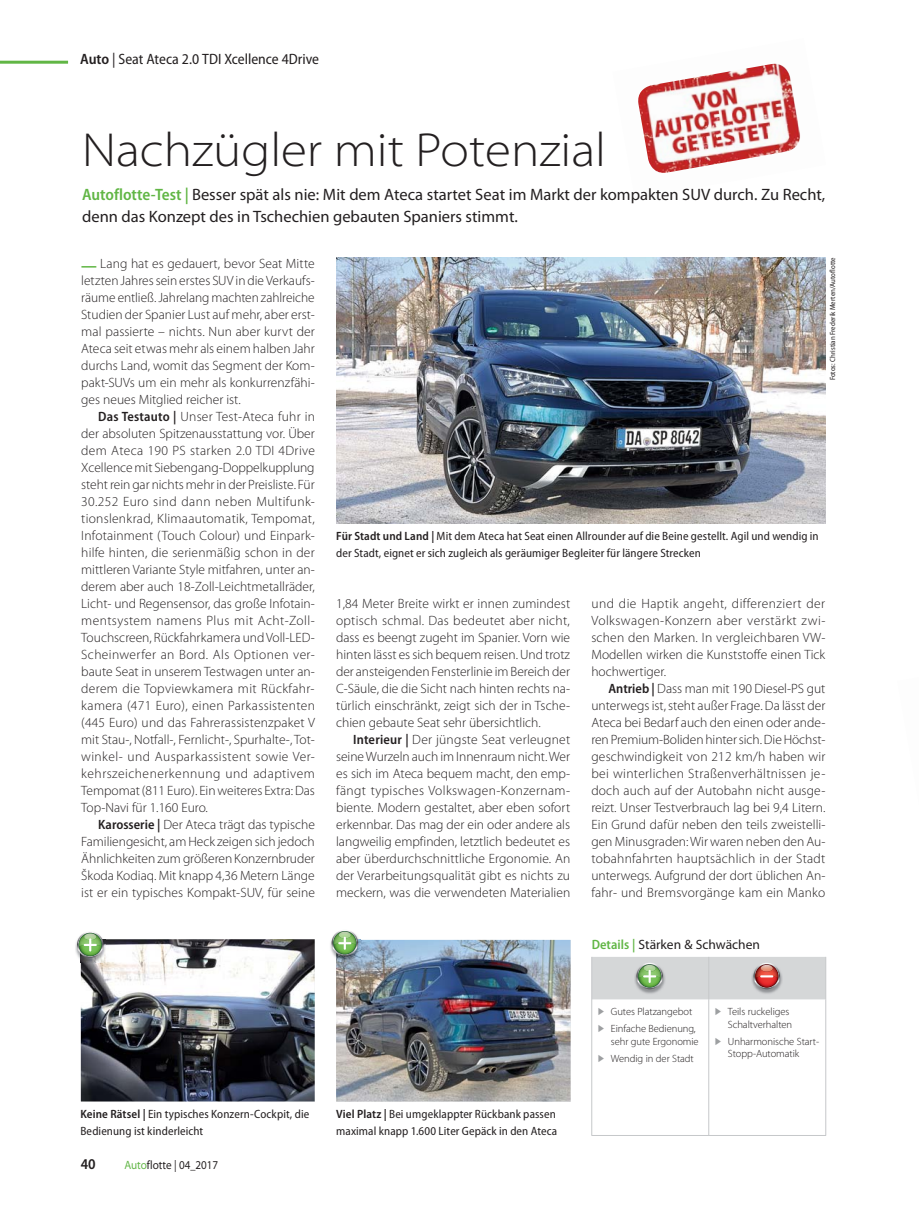
<style>
.page{position:relative;width:919px;height:1212px;background:#fff}
.page>*{position:absolute;margin:0;border:0;box-sizing:border-box;transform-origin:0 0}
.t1{font:300 semi-expanded 48px "Myriad Pro";color:#231f20}
.t2{font:16.5px/22.5px "Myriad Pro";color:#231f20}
.t3{font:semi-condensed 15px "Myriad Pro";color:#231f20}
.t4{font:600 semi-condensed 15px "Myriad Pro";color:#231f20}
.t5{font:300 13.5px/17px "Myriad Pro";color:#231f20;text-align:justify}
.t6{font:13.5px "Myriad Pro";color:#231f20}
.t7{font:semi-condensed 12px/17px "Myriad Pro";letter-spacing:.01em;color:#231f20}
.t8{font:semi-expanded 12px "Myriad Pro";color:#231f20;scale:.85 1}
.t9{font:300 10.5px/17px "Myriad Pro";letter-spacing:-.005em;color:#231f20}
.t10{font:semi-condensed 7.5px "Myriad Pro";color:#231f20}
.s1{font-weight:600}
.s2{font-weight:600;font-stretch:semi-condensed;color:#61b645}
.s3{font-weight:600;font-stretch:semi-condensed}
.s4{color:#61b645}
</style>
<div class="page">
<hr style="left:0;top:61px;width:68px;height:3px;background:#61b645">
<img style="left:81px;top:939px;width:234px;height:162px">
<img style="left:336px;top:940px;width:234px;height:161px">
<img style="left:336px;top:257px;width:489px;height:266px">
<svg style="left:638px;top:63px;width:162px;height:110px"></svg>
<img style="left:774px;top:64px;width:14px;height:10px">
<img style="left:641px;top:64px;width:133px;height:27px">
<hr style="left:825px;top:957px;width:1px;height:42px;background:#c6c8ca">
<hr style="left:708px;top:999px;width:1px;height:136px;background:#c6c8ca">
<hr style="left:825px;top:999px;width:1px;height:136px;background:#c6c8ca">
<hr style="left:591px;top:957px;width:1px;height:178px;background:#c6c8ca">
<hr style="left:591px;top:1135px;width:235px;height:1px;background:#c6c8ca">
<svg style="left:591px;top:957px;width:234px;height:42px"></svg>
<img style="left:75px;top:941px;width:6px;height:22px">
<img style="left:81px;top:939px;width:25px;height:24px">
<svg style="left:77px;top:932px;width:26px;height:26px"></svg>
<img style="left:330px;top:937px;width:30px;height:21px">
<img style="left:336px;top:940px;width:24px;height:21px">
<svg style="left:331px;top:931px;width:27px;height:25px"></svg>
<p class="t3" style="left:80px;top:53px;width:240px"><span class="s1">Auto</span> | Seat Ateca 2.0 TDI Xcellence 4Drive</p>
<h1 class="t1" style="left:82px;top:132px;width:525px">Nachzügler mit Potenzial</h1>
<p class="t2" style="left:82px;top:185px;width:744px"><span class="s2">Autoflotte-Test |</span> Besser spät als nie: Mit dem Ateca startet Seat im Markt der kompakten SUV durch. Zu Recht, denn das Konzept des in Tschechien gebauten Spaniers stimmt.</p>
<p class="t5" style="left:81px;top:256px;width:235px;text-indent:19px">Lang hat es gedauert, bevor Seat Mitte letzten Jahres sein erstes SUV in die Verkaufs&shy;räume entließ. Jahrelang machten zahlreiche Studien der Spanier Lust auf mehr, aber erst&shy;mal passierte – nichts. Nun aber kurvt der Ateca seit etwas mehr als einem halben Jahr durchs Land, womit das Segment der Kom&shy;pakt-SUVs um ein mehr als konkurrenzfähi&shy;ges neues Mitglied reicher ist.</p>
<p class="t5" style="left:81px;top:409px;width:235px;text-indent:17px"><span class="s3">Das Testauto |</span> Unser Test-Ateca fuhr in der absoluten Spitzenausstattung vor. Über dem Ateca 190 PS starken 2.0 TDI 4Drive Xcellence mit Siebengang-Doppelkupplung steht rein gar nichts mehr in der Preisliste. Für 30.252 Euro sind dann neben Multifunk&shy;tionslenkrad, Klimaautomatik, Tempomat, Infotainment (Touch Colour) und Einpark&shy;hilfe hinten, die serienmäßig schon in der mittleren Variante Style mitfahren, unter an&shy;derem aber auch 18-Zoll-Leichtmetallräder, Licht- und Regensensor, das große Infotain&shy;mentsystem namens Plus mit Acht-Zoll-Touchscreen, Rückfahrkamera und Voll-LED-Scheinwerfer an Bord. Als Optionen ver&shy;baute Seat in unserem Testwagen unter an&shy;derem die Topviewkamera mit Rückfahr&shy;kamera (471 Euro), einen Parkassistenten (445 Euro) und das Fahrerassistenzpaket V mit Stau-, Notfall-, Fernlicht-, Spurhalte-, Tot&shy;winkel- und Ausparkassistent sowie Ver&shy;kehrszeichenerkennung und adaptivem Tempomat (811 Euro). Ein weiteres Extra: Das Top-Navi für 1.160 Euro.</p>
<p class="t5" style="left:81px;top:818px;width:235px;text-indent:17px"><span class="s3">Karosserie |</span> Der Ateca trägt das typische Familiengesicht, am Heck zeigen sich jedoch Ähnlichkeiten zum größeren Konzernbruder Škoda Kodiaq. Mit knapp 4,36 Metern Länge ist er ein typisches Kompakt-SUV, für seine</p>
<p class="t10" style="left:829px;top:380px;width:125px;rotate:-90deg">Fotos: Christian Frederik Merten/Autoflotte</p>
<p class="t7" style="left:336px;top:529px;width:484px"><span class="s1">Für Stadt und Land |</span> Mit dem Ateca hat Seat einen Allrounder auf die Beine gestellt. Agil und wendig in der Stadt, eignet er sich zugleich als geräumiger Begleiter für längere Strecken</p>
<p class="t5" style="left:336px;top:596px;width:235px">1,84 Meter Breite wirkt er innen zumindest optisch schmal. Das bedeutet aber nicht, dass es beengt zugeht im Spanier. Vorn wie hinten lässt es sich bequem reisen. Und trotz der ansteigenden Fensterlinie im Bereich der C-Säule, die die Sicht nach hinten rechts na&shy;türlich einschränkt, zeigt sich der in Tsche&shy;chien gebaute Seat sehr übersichtlich.</p>
<p class="t5" style="left:336px;top:733px;width:236px;text-indent:17px"><span class="s3">Interieur |</span> Der jüngste Seat verleugnet seine Wurzeln auch im Innenraum nicht. Wer es sich im Ateca bequem macht, den emp&shy;fängt typisches Volkswagen-Konzernam&shy;biente. Modern gestaltet, aber eben sofort erkennbar. Das mag der ein oder andere als langweilig empfinden, letztlich bedeutet es aber überdurchschnittliche Ergonomie. An der Verarbeitungsqualität gibt es nichts zu meckern, was die verwendeten Materialien</p>
<p class="t5" style="left:591px;top:596px;width:235px">und die Haptik angeht, differenziert der Volkswagen-Konzern aber verstärkt zwi&shy;schen den Marken. In vergleichbaren VW-Modellen wirken die Kunststoffe einen Tick hochwertiger.</p>
<p class="t5" style="left:591px;top:682px;width:236px;text-indent:17px"><span class="s3">Antrieb |</span> Dass man mit 190 Diesel-PS gut unterwegs ist, steht außer Frage. Da lässt der Ateca bei Bedarf auch den einen oder ande&shy;ren Premium-Boliden hinter sich. Die Höchst&shy;geschwindigkeit von 212 km/h haben wir bei winterlichen Straßenverhältnissen je&shy;doch auch auf der Autobahn nicht ausge&shy;reizt. Unser Testverbrauch lag bei 9,4 Litern.<br>Ein Grund dafür neben den teils zweistelli&shy;gen Minusgraden: Wir waren neben den Au&shy;tobahnfahrten hauptsächlich in der Stadt unterwegs. Aufgrund der dort üblichen An&shy;fahr- und Bremsvorgänge kam ein Manko</p>
<p class="t6" style="left:591px;top:939px;width:170px"><span class="s2">Details |</span> Stärken &amp; Schwächen</p>
<p class="t9" style="left:611px;top:1004px;width:86px">Gutes Platzangebot<br>Einfache Bedienung,</p>
<p class="t9" style="left:611px;top:1034px;width:89px">sehr gute Ergonomie<br>Wendig in der Stadt</p>
<p class="t9" style="left:727px;top:1006px;width:66px;line-height:12.8px">Teils ruckeliges<br>Schaltverhalten</p>
<p class="t9" style="left:727px;top:1036px;width:93px;line-height:12.8px">Unharmonische Start-<br>Stopp-Automatik</p>
<p class="t7" style="left:80px;top:1107px;width:230px"><span class="s1">Keine Rätsel |</span> Ein typisches Konzern-Cockpit, die<br>Bedienung ist kinderleicht</p>
<p class="t7" style="left:336px;top:1107px;width:222px"><span class="s1">Viel Platz |</span> Bei umgeklappter Rückbank passen maximal knapp 1.600 Liter Gepäck in den Ateca</p>
<p class="t4" style="left:81px;top:1159px;width:16px">40</p>
<p class="t8" style="left:124px;top:1158px;width:112px"><span class="s4">Auto</span>flotte | 04_2017</p>
</div>
